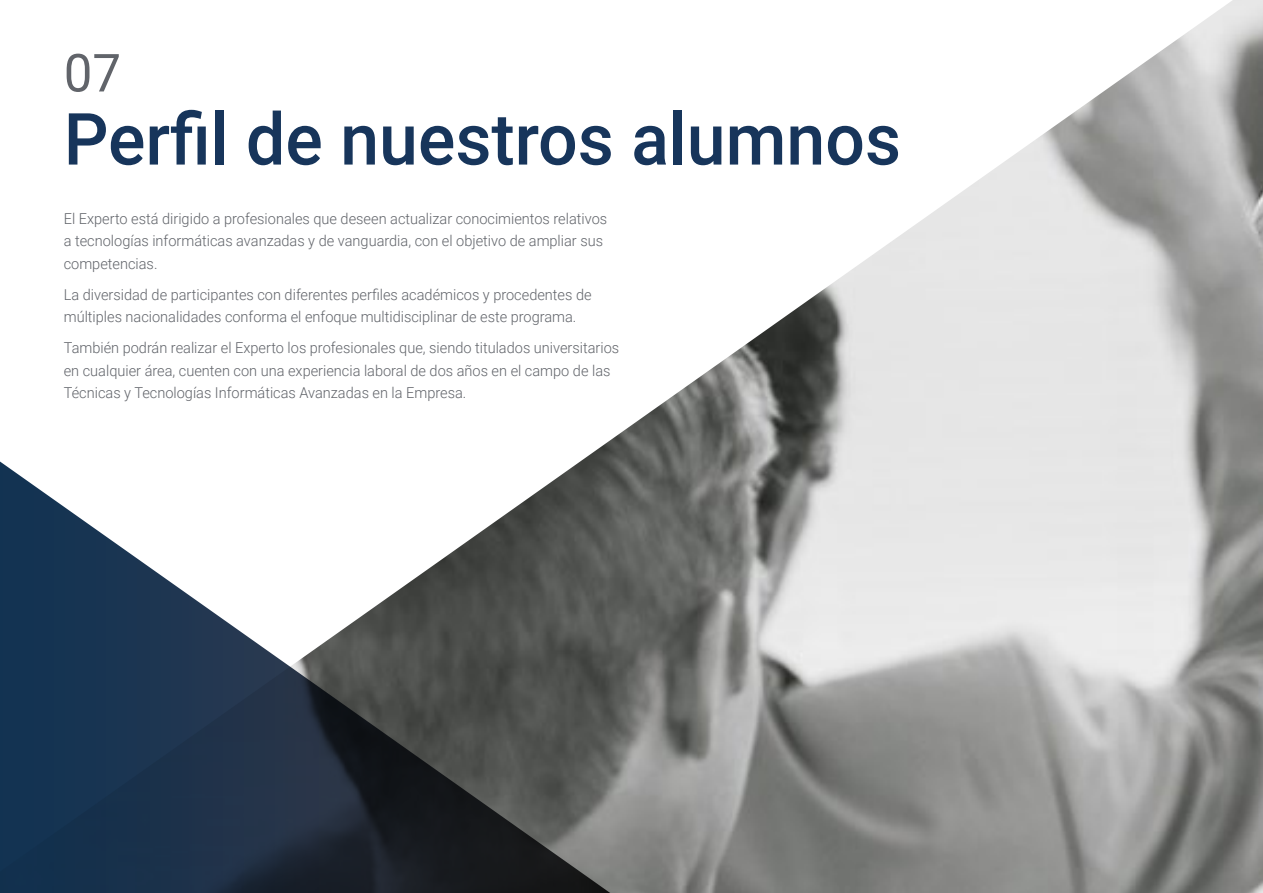
<style>
.page{position:relative;width:1263px;height:893px;background:#fff}
.page>*{position:absolute;margin:0;border:0;box-sizing:border-box;transform-origin:0 0}
.t1{font:500 72px "Roboto";color:#17355b}
.t2{font:52.5px "Roboto";color:#61646a}
.t3{font:300 15px/22.5px "Roboto";color:#61646a}
</style>
<div class="page">
<img style="left:602px;top:0;width:661px;height:893px">
<svg style="left:0;top:446px;width:640px;height:447px"></svg>
<h2 class="t2" style="left:64px;top:36px;width:59px">07</h2>
<h1 class="t1" style="left:64px;top:89px;width:839px">Perfil de nuestros alumnos</h1>
<p class="t3" style="left:64px;top:207px;width:545px">El Experto está dirigido a profesionales que deseen actualizar conocimientos relativos a tecnologías informáticas avanzadas y de vanguardia, con el objetivo de ampliar sus competencias.</p>
<p class="t3" style="left:64px;top:283px;width:529px">La diversidad de participantes con diferentes perfiles académicos y procedentes de múltiples nacionalidades conforma el enfoque multidisciplinar de este programa.</p>
<p class="t3" style="left:64px;top:336px;width:557px">También podrán realizar el Experto los profesionales que, siendo titulados universitarios en cualquier área, cuenten con una experiencia laboral de dos años en el campo de las<br>Técnicas y Tecnologías Informáticas Avanzadas en la Empresa.</p>
</div>
